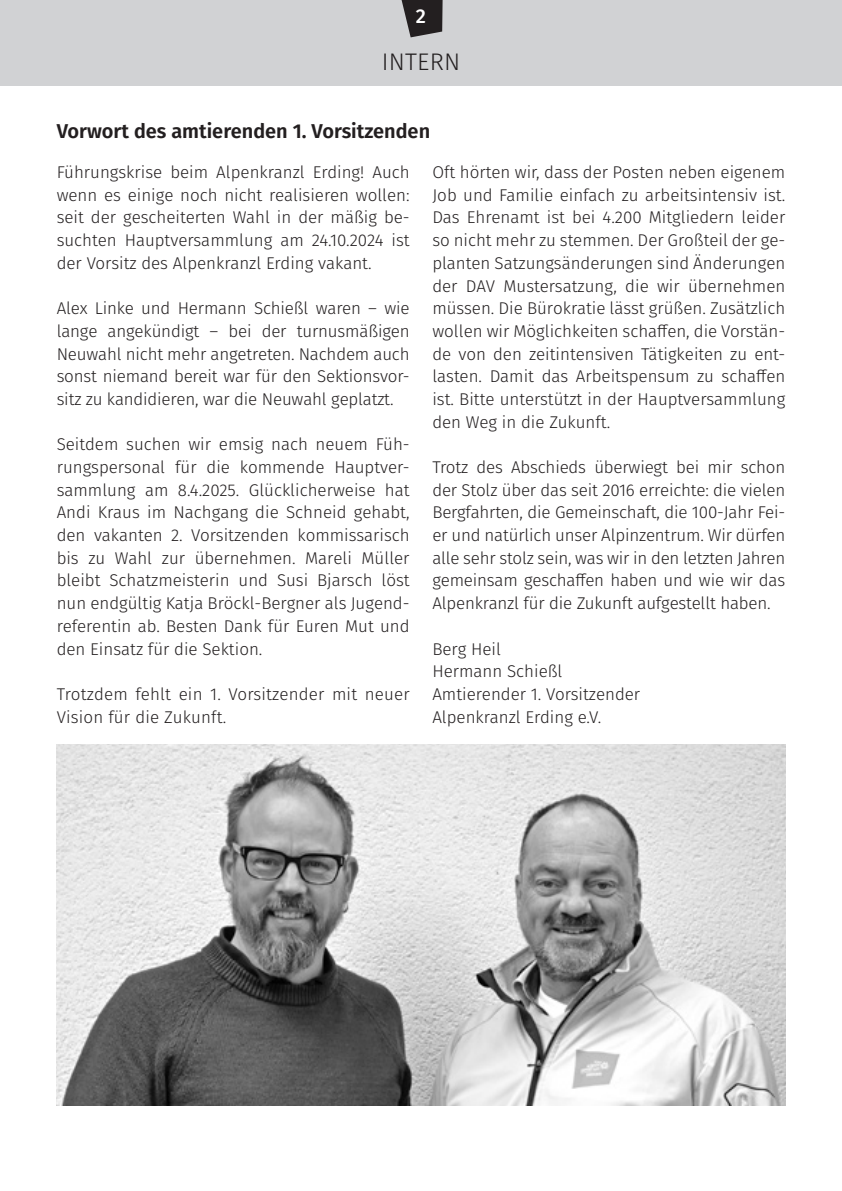
<style>
.page{position:relative;width:842px;height:1191px;background:#fff}
.page>*{position:absolute;margin:0;border:0;box-sizing:border-box;transform-origin:0 0}
.t1{font:300 24px "Fira Sans";letter-spacing:.01em;color:#231f20}
.t2{font:600 20px "Fira Sans";color:#231f20}
.t3{font:500 20px "Fira Sans";color:#fff}
.t4{font:300 17px/22.6px "Fira Sans";color:#231f20;text-align:justify}
</style>
<div class="page">
<div style="left:0;top:0;width:842px;height:85px;background:#d1d2d4"></div>
<svg style="left:401px;top:0;width:42px;height:37px"></svg>
<img style="left:57px;top:744px;width:728px;height:362px">
<p class="t3" style="left:416px;top:0;width:12px">2</p>
<h1 class="t1" style="left:382px;top:44px;width:80px">INTERN</h1>
<p class="t2" style="left:57px;top:114px;width:375px">Vorwort des amtierenden 1. Vorsitzenden</p>
<p class="t4" style="left:57px;top:161px;width:354px">Führungskrise beim Alpenkranzl Erding! Auch wenn es einige noch nicht realisieren wollen: seit der gescheiterten Wahl in der mäßig be&shy;suchten Hauptversammlung am 24.10.2024 ist der Vorsitz des Alpenkranzl Erding vakant.</p>
<p class="t4" style="left:57px;top:297px;width:354px">Alex Linke und Hermann Schießl waren – wie lange angekündigt – bei der turnusmäßigen Neuwahl nicht mehr angetreten. Nachdem auch sonst niemand bereit war für den Sektionsvor&shy;sitz zu kandidieren, war die Neuwahl geplatzt.</p>
<p class="t4" style="left:57px;top:433px;width:354px">Seitdem suchen wir emsig nach neuem Füh&shy;rungspersonal für die kommende Hauptver&shy;sammlung am 8.4.2025. Glücklicherweise hat Andi Kraus im Nachgang die Schneid gehabt, den vakanten 2. Vorsitzenden kommissarisch bis zu Wahl zur übernehmen. Mareli Müller bleibt Schatzmeisterin und Susi Bjarsch löst nun endgültig Katja Bröckl-Bergner als Jugend&shy;referentin ab. Besten Dank für Euren Mut und den Einsatz für die Sektion.</p>
<p class="t4" style="left:57px;top:682px;width:354px">Trotzdem fehlt ein 1. Vorsitzender mit neuer<br>Vision für die Zukunft.</p>
<p class="t4" style="left:432px;top:161px;width:354px">Oft hörten wir, dass der Posten neben eigenem Job und Familie einfach zu arbeitsintensiv ist.<br>Das Ehrenamt ist bei 4.200 Mitgliedern leider so nicht mehr zu stemmen. Der Großteil der ge&shy;planten Satzungsänderungen sind Änderungen der DAV Mustersatzung, die wir übernehmen müssen. Die Bürokratie lässt grüßen. Zusätzlich wollen wir Möglichkeiten schaffen, die Vorstän&shy;de von den zeitintensiven Tätigkeiten zu ent&shy;lasten. Damit das Arbeitspensum zu schaffen ist. Bitte unterstützt in der Hauptversammlung den Weg in die Zukunft.</p>
<p class="t4" style="left:432px;top:455px;width:354px">Trotz des Abschieds überwiegt bei mir schon der Stolz über das seit 2016 erreichte: die vielen Bergfahrten, die Gemeinschaft, die 100-Jahr Fei&shy;er und natürlich unser Alpinzentrum. Wir dürfen alle sehr stolz sein, was wir in den letzten Jahren gemeinsam geschaffen haben und wie wir das Alpenkranzl für die Zukunft aufgestellt haben.</p>
<p class="t4" style="left:432px;top:637px;width:209px;text-align:left">Berg Heil<br>Hermann Schießl<br>Amtierender 1. Vorsitzender<br>Alpenkranzl Erding e.V.</p>
</div>
